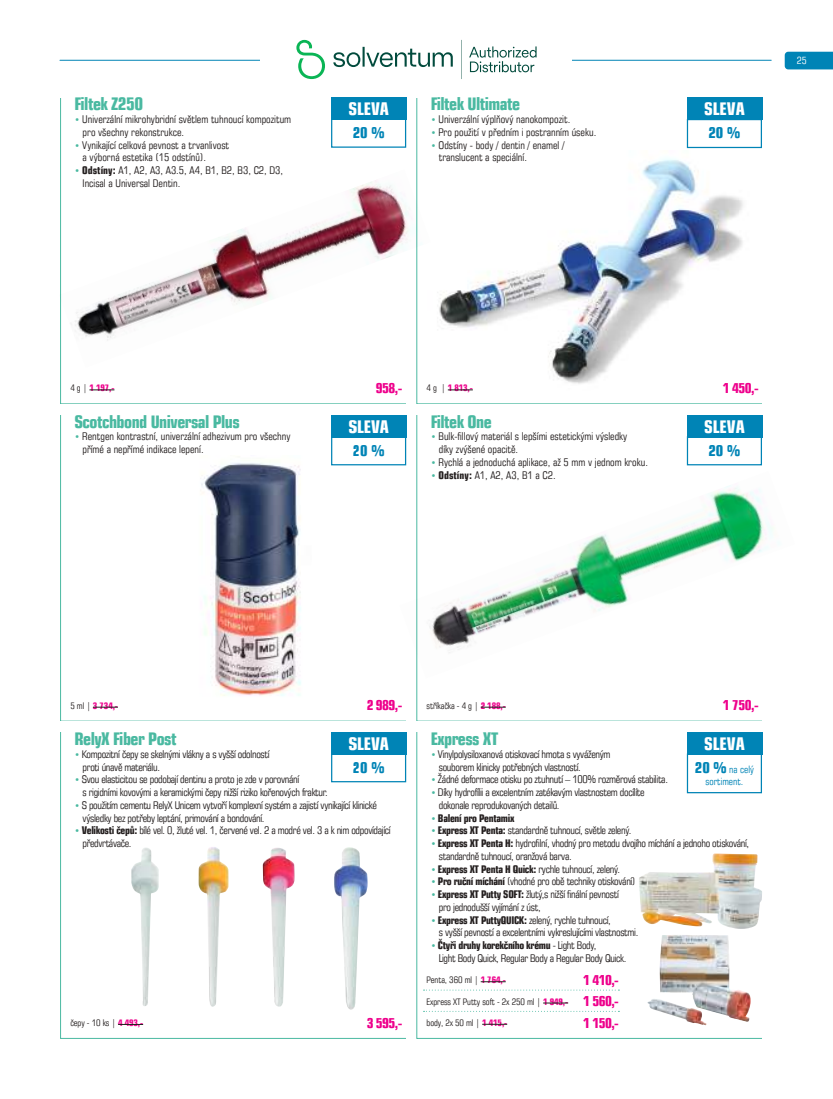
<style>
.page{position:relative;width:833px;height:1099px;background:#fff}
.page>*{position:absolute;margin:0;border:0;box-sizing:border-box;transform-origin:0 0}
.t1{font:700 condensed 17.5px "Square 721 AT";letter-spacing:-.03em;color:#4ab9a1}
.t2{font:700 condensed 17.5px "Square 721 AT";color:#fff}
.t3{font:700 condensed 15px "Square 721 AT";color:#0084b6}
.t4{font:700 condensed 13.75px/21.2px "Square 721 AT";letter-spacing:-.04em;color:#ee008c}
.t5{font:condensed 10.62px/12.8px "Square 721 AT";letter-spacing:-.03em;color:#241f1f}
.t6{font:condensed 10.62px/12.8px "Square 721 AT";color:#241f1f}
.t7{font:700 condensed 10.62px "Square 721 AT";letter-spacing:-.03em;color:#241f1f}
.t8{font:condensed 10px/12px "Square 721 AT";color:#0084b6;text-align:center}
.t9{font:condensed 10px "Square 721 AT";color:#fff}
.t10{font:condensed 9px "Square 721 AT";letter-spacing:-.01em;color:#241f1f}
.t11{font:700 condensed 9px "Square 721 AT";letter-spacing:-.01em;color:#ee008c}
.s1{font-weight:700;font-size:9.38px;color:#4ab9a1}
.s2{font-weight:700}
.s3{font-weight:400;color:#241f1f}
.s4{font-weight:700;color:#ee008c}
.s5{font-size:9.38px;color:#4ab9a1}
.s6{font-weight:700;font-size:15px}
</style>
<div class="page">
<svg style="left:784px;top:52px;width:49px;height:17px"></svg>
<hr style="left:60px;top:60px;width:711px;height:1px;background:#0084b6">
<div style="left:260px;top:46px;width:312px;height:27px;background:#fff"></div>
<div style="left:331px;top:97px;width:75px;height:23px;background:#0084b6"></div>
<div style="left:331px;top:119px;width:75px;height:29px;border:1px solid #0084b6"></div>
<div style="left:687px;top:97px;width:75px;height:23px;background:#0084b6"></div>
<div style="left:687px;top:119px;width:75px;height:29px;border:1px solid #0084b6"></div>
<div style="left:331px;top:415px;width:75px;height:22px;background:#0084b6"></div>
<div style="left:331px;top:436px;width:75px;height:29px;border:1px solid #0084b6"></div>
<div style="left:687px;top:415px;width:75px;height:22px;background:#0084b6"></div>
<div style="left:687px;top:436px;width:75px;height:29px;border:1px solid #0084b6"></div>
<div style="left:331px;top:731px;width:75px;height:23px;background:#0084b6"></div>
<div style="left:331px;top:753px;width:75px;height:29px;border:1px solid #0084b6"></div>
<div style="left:687px;top:732px;width:75px;height:22px;background:#0084b6"></div>
<div style="left:687px;top:753px;width:75px;height:40px;border:1px solid #0084b6"></div>
<svg style="left:89px;top:389px;width:25px;height:1px"></svg>
<svg style="left:93px;top:707px;width:25px;height:1px"></svg>
<svg style="left:481px;top:707px;width:25px;height:1px"></svg>
<svg style="left:118px;top:1024px;width:25px;height:1px"></svg>
<svg style="left:481px;top:981px;width:25px;height:1px"></svg>
<svg style="left:423px;top:989px;width:196px;height:1px"></svg>
<svg style="left:543px;top:1002px;width:25px;height:1px"></svg>
<svg style="left:482px;top:1024px;width:25px;height:1px"></svg>
<img style="left:60px;top:169px;width:358px;height:198px">
<img style="left:439px;top:158px;width:304px;height:233px">
<img style="left:201px;top:460px;width:100px;height:236px">
<img style="left:416px;top:471px;width:357px;height:207px">
<img style="left:131px;top:847px;width:236px;height:162px">
<img style="left:647px;top:935px;width:103px;height:89px">
<img style="left:639px;top:853px;width:123px;height:75px">
<svg style="left:296px;top:40px;width:29px;height:39px"></svg>
<svg style="left:333px;top:40px;width:203px;height:39px"></svg>
<h1 class="t1" style="left:74px;top:93px;width:70px">Filtek Z250</h1>
<p class="t6" style="left:83px;top:113px;width:210px;text-indent:-8px"><span class="s1">•</span> Univerzální mikrohybridní světlem tuhnoucí kompozitum pro všechny rekonstrukce.</p>
<p class="t6" style="left:83px;top:138px;width:148px;text-indent:-8px"><span class="s1">•</span> Vynikající celková pevnost a trvanlivost a výborná estetika (15 odstínů).</p>
<p class="t6" style="left:83px;top:164px;width:202px;text-indent:-8px"><span class="s1">•</span> <span class="s2">Odstíny:</span> A1, A2, A3, A3.5, A4, B1, B2, B3, C2, D3,<br>Incisal a Universal Dentin.</p>
<h1 class="t2" style="left:348px;top:98px;width:42px">SLEVA</h1>
<h2 class="t3" style="left:353px;top:123px;width:33px">20 %</h2>
<h1 class="t1" style="left:431px;top:93px;width:91px">Filtek Ultimate</h1>
<p class="t6" style="left:431px;top:113px;width:141px"><span class="s1">•</span> Univerzální výplňový nanokompozit.</p>
<p class="t6" style="left:431px;top:126px;width:167px"><span class="s1">•</span> Pro použití v předním i postranním úseku.</p>
<p class="t6" style="left:439px;top:138px;width:127px;text-indent:-8px"><span class="s1">•</span> Odstíny - body / dentin / enamel / translucent a speciální.</p>
<h1 class="t2" style="left:704px;top:98px;width:42px">SLEVA</h1>
<h2 class="t3" style="left:708px;top:124px;width:33px">20 %</h2>
<p class="t9" style="left:796px;top:55px;width:11px">25</p>
<p class="t11" style="left:70px;top:382px;width:46px"><span class="s3">4 g |</span> 1 197,-</p>
<p class="t4" style="left:376px;top:377px;width:28px">958,-</p>
<p class="t11" style="left:426px;top:382px;width:48px"><span class="s3">4 g |</span> 1 813,-</p>
<p class="t4" style="left:723px;top:377px;width:37px">1 450,-</p>
<h1 class="t1" style="left:74px;top:410px;width:167px">Scotchbond Universal Plus</h1>
<p class="t6" style="left:83px;top:430px;width:209px;text-indent:-8px"><span class="s1">•</span> Rentgen kontrastní, univerzální adhezivum pro všechny přímé a nepřímé indikace lepení.</p>
<h1 class="t2" style="left:348px;top:415px;width:42px">SLEVA</h1>
<h2 class="t3" style="left:353px;top:441px;width:33px">20 %</h2>
<h1 class="t1" style="left:431px;top:410px;width:63px">Filtek One</h1>
<p class="t6" style="left:439px;top:430px;width:190px;text-indent:-8px"><span class="s1">•</span> Bulk-fillový materiál s lepšími estetickými výsledky díky zvýšené opacitě.</p>
<p class="t6" style="left:431px;top:455px;width:219px"><span class="s1">•</span> Rychlá a jednoduchá aplikace, až 5 mm v jednom kroku.</p>
<p class="t5" style="left:431px;top:468px;width:127px"><span class="s1">•</span> <span class="s2">Odstíny:</span> A1, A2, A3, B1 a C2.</p>
<h1 class="t2" style="left:704px;top:415px;width:42px">SLEVA</h1>
<h2 class="t3" style="left:708px;top:441px;width:33px">20 %</h2>
<p class="t11" style="left:70px;top:700px;width:49px"><span class="s3">5 ml |</span> 3 734,-</p>
<p class="t4" style="left:367px;top:694px;width:37px">2 989,-</p>
<p class="t10" style="left:426px;top:700px;width:81px">stříkačka - 4 g | <span class="s4">2 188,-</span></p>
<p class="t4" style="left:723px;top:694px;width:37px">1 750,-</p>
<h1 class="t1" style="left:74px;top:728px;width:104px">RelyX Fiber Post</h1>
<p class="t5" style="left:83px;top:747px;width:188px;text-indent:-8px"><span class="s1">•</span> Kompozitní čepy se skelnými vlákny a s vyšší odolností proti únavě materiálu.</p>
<p class="t5" style="left:83px;top:773px;width:247px;text-indent:-8px"><span class="s1">•</span> Svou elasticitou se podobají dentinu a proto je zde v porovnání<br>s rigidními kovovými a keramickými čepy nižší riziko kořenových fraktur.</p>
<p class="t5" style="left:83px;top:798px;width:296px;text-indent:-8px"><span class="s1">•</span> S použitím cementu RelyX Unicem vytvoří komplexní systém a zajistí vynikající klinické výsledky bez potřeby leptání, primování a bondování.</p>
<p class="t5" style="left:83px;top:824px;width:310px;text-indent:-8px"><span class="s1">•</span> <span class="s2">Velikosti čepů:</span> bílé vel. 0, žluté vel. 1, červené vel. 2 a modré vel. 3 a k nim odpovídající předvrtávače.</p>
<h1 class="t2" style="left:348px;top:732px;width:42px">SLEVA</h1>
<h2 class="t3" style="left:353px;top:758px;width:33px">20 %</h2>
<p class="t10" style="left:70px;top:1017px;width:74px">čepy - 10 ks | <span class="s4">4 493,-</span></p>
<p class="t4" style="left:367px;top:1012px;width:37px">3 595,-</p>
<h1 class="t1" style="left:431px;top:728px;width:69px">Express XT</h1>
<p class="t5" style="left:439px;top:747px;width:173px;text-indent:-8px"><span class="s1">•</span> Vinylpolysiloxanová otiskovací hmota s vyváženým souborem klinicky potřebných vlastností.</p>
<p class="t5" style="left:431px;top:773px;width:239px"><span class="s1">•</span> Žádné deformace otisku po ztuhnutí – 100% rozměrová stabilita.</p>
<p class="t5" style="left:439px;top:785px;width:207px;text-indent:-8px"><span class="s1">•</span> Díky hydrofílii a excelentním zatékavým vlastnostem docílíte dokonale reprodukovaných detailů.</p>
<p class="t7" style="left:431px;top:811px;width:85px"><span class="s5">•</span> Balení pro Pentamix</p>
<p class="t5" style="left:431px;top:824px;width:202px"><span class="s1">•</span> <span class="s2">Express XT Penta:</span> standardně tuhnoucí, světle zelený.</p>
<p class="t5" style="left:439px;top:836px;width:312px;text-indent:-8px"><span class="s1">•</span> <span class="s2">Express XT Penta H:</span> hydrofilní, vhodný pro metodu dvojího míchání a jednoho otiskování, standardně tuhnoucí, oranžová barva.</p>
<p class="t5" style="left:431px;top:862px;width:191px"><span class="s1">•</span> <span class="s2">Express XT Penta H Quick:</span> rychle tuhnoucí, zelený.</p>
<p class="t5" style="left:431px;top:875px;width:206px"><span class="s1">•</span> <span class="s2">Pro ruční míchání</span> (vhodné pro obě techniky otiskování)</p>
<p class="t5" style="left:439px;top:887px;width:181px;text-indent:-8px"><span class="s1">•</span> <span class="s2">Express XT Putty SOFT:</span> žlutý,s nižší finální pevností pro jednodušší vyjímání z úst,</p>
<p class="t5" style="left:439px;top:913px;width:201px;text-indent:-8px"><span class="s1">•</span> <span class="s2">Express XT PuttyQUICK:</span> zelený, rychle tuhnoucí,<br>s vyšší pevností a excelentními vykreslujícími vlastnostmi.</p>
<p class="t5" style="left:439px;top:938px;width:189px;text-indent:-8px"><span class="s1">•</span> <span class="s2">Čtyři druhy korekčního krému</span> - Light Body,<br>Light Body Quick, Regular Body a Regular Body Quick.</p>
<h1 class="t2" style="left:704px;top:732px;width:42px">SLEVA</h1>
<p class="t8" style="left:695px;top:763px;width:61px"><span class="s6">20 %</span> na celý sortiment.</p>
<p class="t10" style="left:426px;top:974px;width:81px">Penta, 360 ml | <span class="s4">1 764,-</span></p>
<p class="t4" style="left:583px;top:969px;width:37px">1 410,-</p>
<p class="t10" style="left:426px;top:995px;width:143px">Express XT Putty soft - 2x 250 ml | <span class="s4">1 949,-</span></p>
<p class="t10" style="left:426px;top:1017px;width:82px">body, 2x 50 ml | <span class="s4">1 415,-</span></p>
<p class="t4" style="left:583px;top:990px;width:37px">1 560,-<br>1 150,-</p>
</div>
